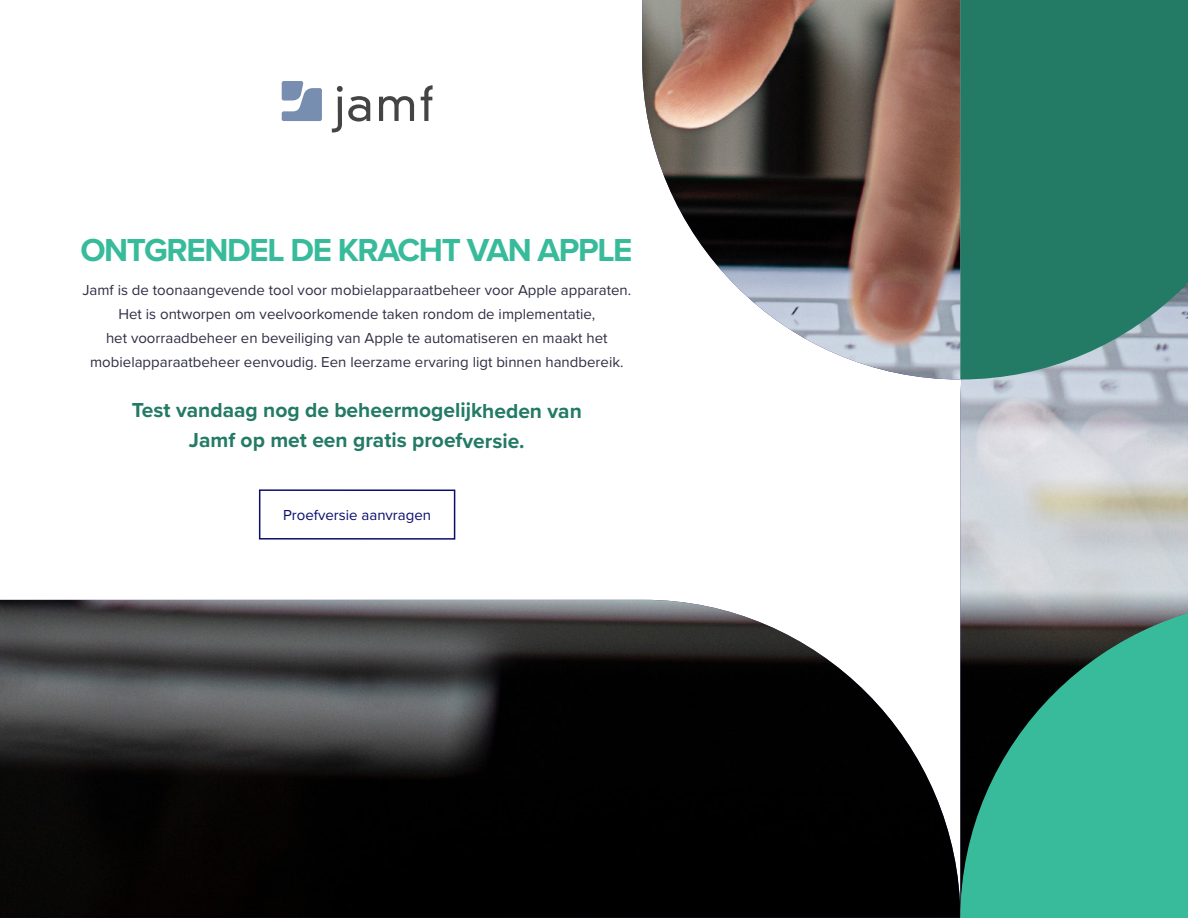
<style>
.page{position:relative;width:1188px;height:918px;background:#fff}
.page>*{position:absolute;margin:0;border:0;box-sizing:border-box;transform-origin:0 0}
.t1{font:700 33px "Proxima Nova";letter-spacing:-.04em;color:#37bb9a}
.t2{font:700 21px/30px "Proxima Nova";color:#237a65;text-align:center}
.t3{font:15px/24px "Proxima Nova";color:#2e2e45;text-align:center}
.t4{font:15px "Proxima Nova";color:#0b0d6d}
</style>
<div class="page">
<img style="left:0;top:0;width:1188px;height:918px">
<svg style="left:960px;top:600px;width:228px;height:318px;background:#35907a"></svg>
<svg style="left:960px;top:0;width:228px;height:380px;background:#2f7f6d"></svg>
<h1 class="t1" style="left:80px;top:226px;width:554px">ONTGRENDEL DE KRACHT VAN APPLE</h1>
<p class="t3" style="left:82px;top:278px;width:550px">Jamf is de toonaangevende tool voor mobielapparaatbeheer voor Apple apparaten.<br>Het is ontworpen om veelvoorkomende taken rondom de implementatie,<br>het voorraadbeheer en beveiliging van Apple te automatiseren en maakt het mobielapparaatbeheer eenvoudig. Een leerzame ervaring ligt binnen handbereik.</p>
<h2 class="t2" style="left:132px;top:395px;width:452px">Test vandaag nog de beheermogelijkheden van<br>Jamf op met een gratis proefversie.</h2>
<p class="t4" style="left:283px;top:504px;width:150px">Proefversie aanvragen</p>
</div>
